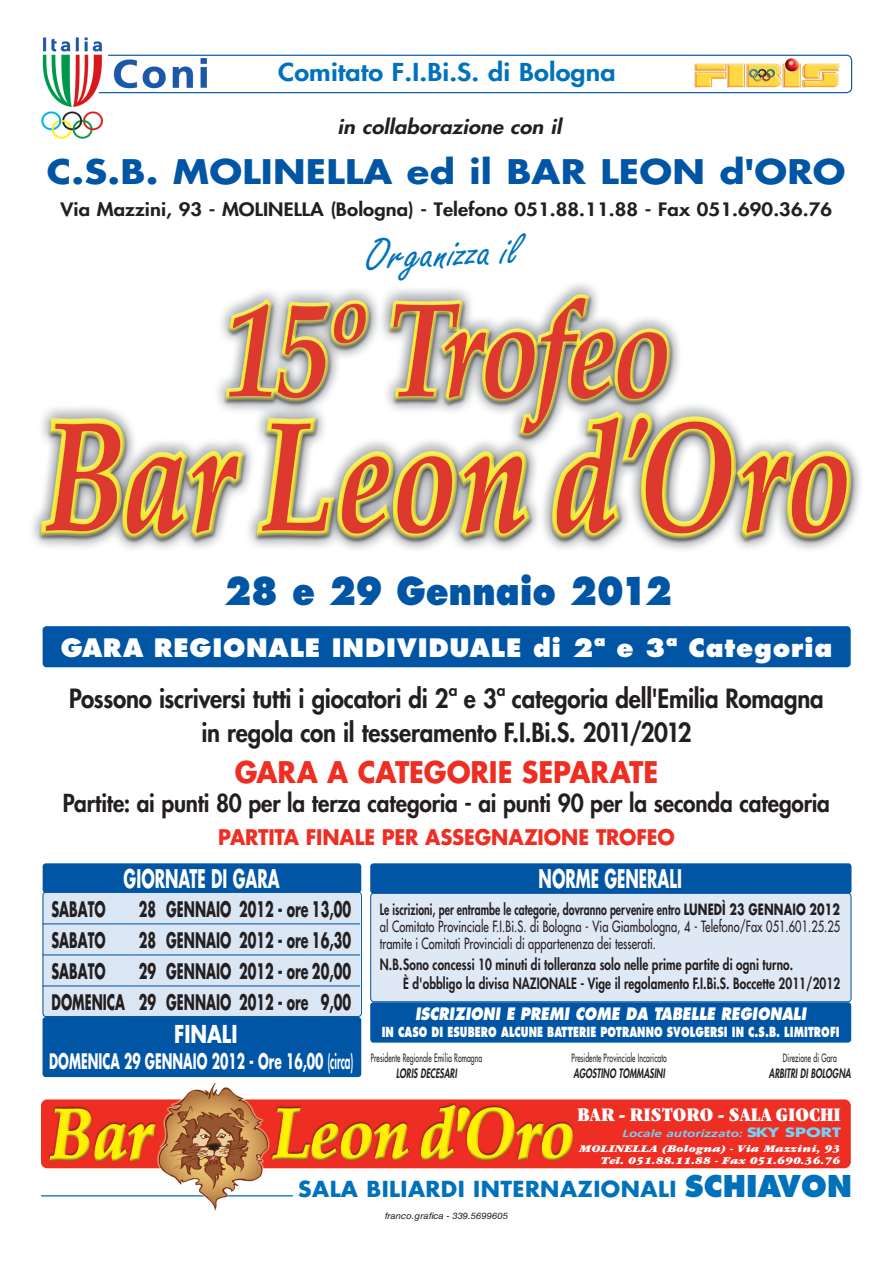
<style>
.page{position:relative;width:893px;height:1263px;background:#fff}
.page>*{position:absolute;margin:0;border:0;box-sizing:border-box;transform-origin:0 0}
.t1{font:45px "Freestyle Script Std";color:#0072bc;scale:1.06 1}
.t2{font:800 37.5px "Futura Std";letter-spacing:-.02em;color:#0155a5;scale:.88 1}
.t3{font:700 33px "Futura Std";letter-spacing:.005em;color:#0155a5;scale:1.12 1}
.t4{font:700 28.95px "Futura Std";letter-spacing:-.01em;color:#ee2e22;scale:.93 1}
.t5{font:800 25.8px/33.9px "Futura Std";letter-spacing:-.01em;color:#231f20;text-align:center;scale:.93 1}
.t6{font:700 25.05px "Futura Std";color:#fff;scale:.61 1}
.t7{font:800 24.75px "Futura Std";letter-spacing:.03em;color:#fff}
.t8{font:800 24.15px "Futura Std";letter-spacing:-.005em;color:#231f20;scale:.93 1}
.t9{font:800 24px "Futura Std";letter-spacing:.005em;color:#0072bc;scale:1.12 1}
.t10{font:700 24px "Futura Std";color:#fff;scale:.79 1}
.t11{font:700 21.45px "Futura";letter-spacing:.02em;color:#0072bc}
.t12{font:700 21px "Futura Std";letter-spacing:-.005em;color:#ee2e22;scale:.93 1}
.t13{font:700 20.85px/31.3px "Futura Std";color:#231f20;text-align:right;scale:.61 1}
.t14{font:700 20.85px "Futura Std";color:#fff;scale:.58 1}
.t15{font:ultra-condensed 19.95px "Garamond";color:#fff;scale:1.11 1}
.t16{font:italic 800 19.5px "Futura Std";letter-spacing:.005em;color:#231f20;scale:1.12 1}
.t17{font:800 18px "Futura Std";letter-spacing:.005em;color:#231f20;scale:1.12 1}
.t18{font:italic 800 16.65px "Futura Std";color:#fff;scale:.82 1}
.t19{font:500 15.15px/16.6px "Futura Std";letter-spacing:.005em;color:#231f20;text-align:justify;scale:.73 1}
.t20{font:800 15.15px/18.6px "Futura Std";letter-spacing:.005em;color:#231f20;scale:.78 1}
.t21{font:800 13.5px "Futura Std";letter-spacing:.01em;color:#fff;scale:.7 1}
.t22{font:italic 800 12.6px "Futura Std";letter-spacing:.01em;color:#231f20;scale:.67 1}
.t23{font:500 11.25px "Futura Std";letter-spacing:.01em;color:#231f20;scale:.61 1}
.t24{font:italic 900 10.8px/11.4px "Garamond";letter-spacing:.005em;color:#fff;text-align:right;scale:1.15 1}
.t25{font:italic 700 10.35px "Frutiger";color:#75d1f6;scale:1.3 1}
.t26{font:italic 9px "Helvetica LT Std";color:#231f20;scale:1.06 1}
.s1{font-weight:800}
.s2{font-weight:700}
.s3{font-family:"Futura";font-style:normal;font-size:12.6px}
.s4{font-weight:800;font-size:29.25px}
</style>
<div class="page">
<img style="left:32px;top:284px;width:829px;height:266px">
<img style="left:41px;top:1083px;width:809px;height:128px">
<div style="left:371px;top:893px;width:480px;height:109px;background:#dfe8f5;border-radius:3px"></div>
<div style="left:370px;top:893px;width:481px;height:109px;border:1px solid #0155a5;border-radius:3px"></div>
<div style="left:43px;top:1017px;width:318px;height:60px;background:#0155a5;border-radius:3px"></div>
<div style="left:43px;top:893px;width:317px;height:124px;background:#dbe6f4"></div>
<hr style="left:43px;top:923px;width:86px;height:1px;background:#0155a5">
<hr style="left:129px;top:923px;width:37px;height:1px;background:#0155a5">
<hr style="left:166px;top:923px;width:143px;height:1px;background:#0155a5">
<hr style="left:309px;top:923px;width:51px;height:1px;background:#0155a5">
<hr style="left:43px;top:954px;width:86px;height:1px;background:#0155a5">
<hr style="left:129px;top:954px;width:37px;height:1px;background:#0155a5">
<hr style="left:166px;top:954px;width:143px;height:1px;background:#0155a5">
<hr style="left:309px;top:954px;width:51px;height:1px;background:#0155a5">
<hr style="left:43px;top:985px;width:86px;height:1px;background:#0155a5">
<hr style="left:129px;top:985px;width:37px;height:1px;background:#0155a5">
<hr style="left:166px;top:985px;width:143px;height:1px;background:#0155a5">
<hr style="left:309px;top:985px;width:51px;height:1px;background:#0155a5">
<div style="left:43px;top:892px;width:319px;height:125px;border:1px solid #0155a5;border-radius:3px"></div>
<div style="left:370px;top:1002px;width:481px;height:40px;background:#0155a5;border-radius:3px"></div>
<div style="left:43px;top:863px;width:318px;height:30px;background:#0155a5;border-radius:3px"></div>
<div style="left:370px;top:863px;width:481px;height:31px;background:#0155a5;border-radius:3px"></div>
<div style="left:43px;top:626px;width:808px;height:41px;background:#0155a5;border-radius:4px"></div>
<img style="left:41px;top:37px;width:62px;height:102px">
<svg style="left:98px;top:54px;width:755px;height:40px"></svg>
<h3 class="t9" style="left:278px;top:57px;width:303px">Comitato F.I.Bi.S. di Bologna</h3>
<p class="t16" style="left:337px;top:114px;width:202px">in collaborazione con il</p>
<h3 class="t3" style="left:47px;top:150px;width:713px">C.S.B. MOLINELLA ED IL BAR LEON D'ORO</h3>
<p class="t17" style="left:60px;top:197px;width:170px">Via Mazzini, 93 - Molinella</p>
<p class="t17" style="left:330px;top:197px;width:450px">(Bologna) - Telefono 051.88.11.88 - Fax 051.690.36.76</p>
<h1 class="t1" style="left:365px;top:229px;width:145px;rotate:-2deg">Organizza il</h1>
<h2 class="t2" style="left:224px;top:567px;width:511px">28 E 29 GENNAIO 2012</h2>
<h3 class="t7" style="left:61px;top:632px;width:773px">GARA REGIONALE INDIVIDUALE DI 2ª E 3ª CATEGORIA</h3>
<h3 class="t5" style="left:69px;top:682px;width:813px">Possono iscriversi tutti i giocatori di 2ª e 3ª categoria dell'Emilia Romagna in regola con il tesseramento F.I.Bi.S. 2011/2012</h3>
<h3 class="t4" style="left:235px;top:752px;width:453px">GARA A CATEGORIE SE PARATE</h3>
<h3 class="t8" style="left:63px;top:787px;width:826px">Partite: ai punti 80 per la terza categoria - ai punti 90 per la seconda categoria</h3>
<h3 class="t12" style="left:218px;top:823px;width:255px">PARTITA FINALE PER ASSEGN</h3>
<h3 class="t12" style="left:508px;top:823px;width:180px">AZIONE TROFEO</h3>
<h3 class="t6" style="left:124px;top:862px;width:257px">GIORNATE DI GARA</h3>
<h3 class="t6" style="left:539px;top:862px;width:236px">NORME GENERALI</h3>
<h3 class="t13" style="left:51px;top:893px;width:90px">SABATO</h3>
<h3 class="t13" style="left:139px;top:893px;width:350px">28 GENNAIO 2012 - ORE 13,00</h3>
<h3 class="t13" style="left:51px;top:924px;width:90px">SABATO</h3>
<h3 class="t13" style="left:139px;top:924px;width:350px">28 GENNAIO 2012 - ORE 16,30</h3>
<h3 class="t13" style="left:51px;top:955px;width:90px">SABATO</h3>
<h3 class="t13" style="left:51px;top:955px;width:493px">29 GENNAIO 2012 - ORE 20,00<br>DOMEN ICA 29 GENNAIO 2012 - ORE 9,00</h3>
<h3 class="t10" style="left:174px;top:1018px;width:79px">FINALI</h3>
<h3 class="t14" style="left:49px;top:1048px;width:526px">DOMENICA 29 GENNAIO 2012 - ORE 16,00 <span class="s1">(circa)</span></h3>
<p class="t19" style="left:380px;top:901px;width:632px"><span class="s1">Le iscrizioni, per entrambe le categorie, dovranno pervenire entro</span> <span class="s2">LUNEDÌ 23 GENNAIO 2012 </span>al Comitato Provinciale F.I.Bi.S. di Bologna - Via Giambologna, 4 - Telefono/Fax 051.601.25.25 tramite i Comitati Provinciali di appartenenza dei tesserati.</p>
<p class="t20" style="left:403px;top:955px;width:562px;text-indent:-23px">N.B.Sono concessi 10 minuti di tolleranza solo nelle prime partite di ogni turno.<br>È d'obbligo la divisa NAZIONALE - Vige il regolamento F.I.Bi.S. Boccette 2011/2012</p>
<p class="t18" style="left:415px;top:1003px;width:479px">ISCRIZIONI E PREMI COME DA TABELLE REGIONALI</p>
<p class="t21" style="left:382px;top:1023px;width:654px">IN CASO DI ESUBERO ALCUNE BATTERIE POTRANNO SVOLGERSI IN C.S.B. LIMITROFI</p>
<p class="t23" style="left:371px;top:1050px;width:184px">Presidente Regionale Emilia Romagna</p>
<p class="t23" style="left:572px;top:1050px;width:157px">Presidente Provinciale Incaricato</p>
<p class="t23" style="left:783px;top:1050px;width:90px">Direzione di Gara</p>
<p class="t22" style="left:396px;top:1065px;width:92px">LORIS DECESARI</p>
<p class="t22" style="left:573px;top:1065px;width:138px">AGOSTINO TOMMASINI</p>
<p class="t22" style="left:769px;top:1065px;width:31px">ArbitridiBologna</p>
<h3 class="t15" style="left:578px;top:1103px;width:239px">BAR - RISTORO - SALA GIOCHI</h3>
<p class="t24" style="left:579px;top:1143px;width:228px">MOLINELLA (Bologna) - Via Mazzini, 93<br>Tel. 051.88.11.88 - Fax 051.690.36.76</p>
<p class="t25" style="left:622px;top:1127px;width:170px">Locale autorizzato: <span class="s3">SKY SPORT</span></p>
<h3 class="t11" style="left:298px;top:1174px;width:555px">SALA BILIARDI INTERNAZIONALI <span class="s4">SCHIAVON</span></h3>
<p class="t26" style="left:385px;top:1210px;width:118px">franco.grafica - 339.5699605</p>
</div>
